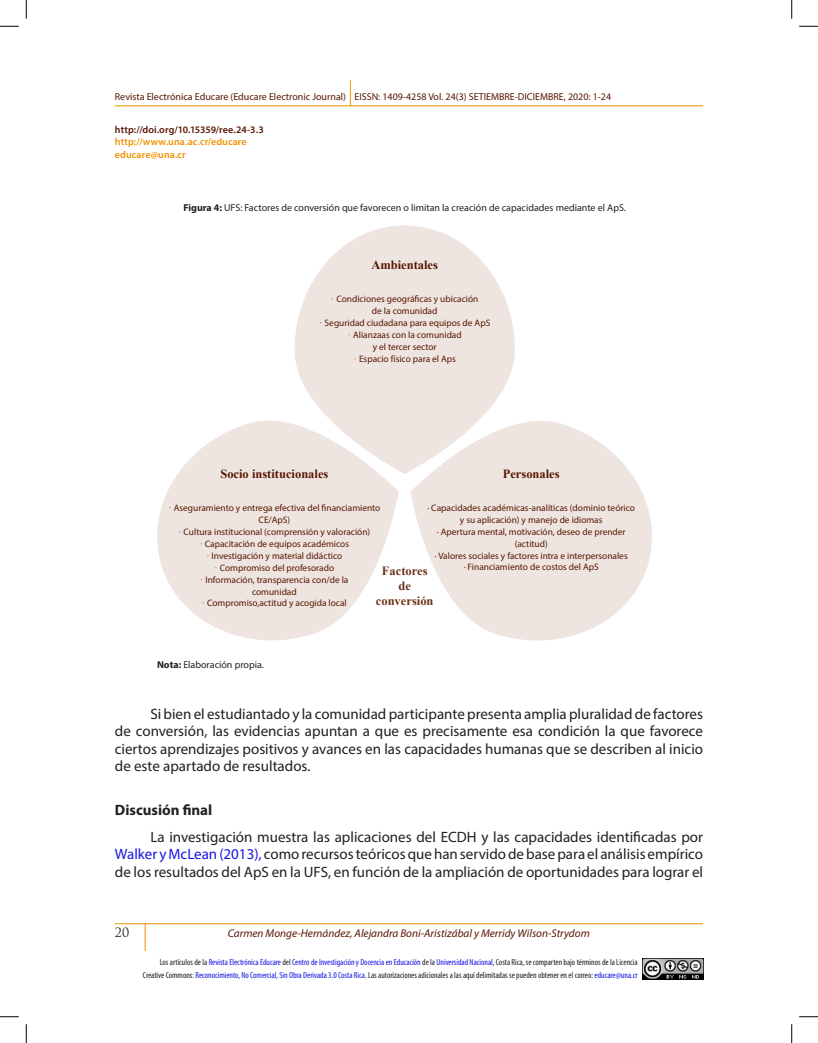
<style>
.page{position:relative;width:818px;height:1043px;background:#fff}
.page>*{position:absolute;margin:0;border:0;box-sizing:border-box;transform-origin:0 0}
.TEXTO{font:15px/17.5px "Myriad Pro";color:#231f20;text-align:justify}
.SUBTITULO_1{font:700 15px "Myriad Pro";color:#231f20}
.t1{font:700 12.5px "Times New Roman";color:#591600}
.t2{font:700 12.5px "Times New Roman";color:#6c3117}
.t3{font:12.5px "Trajan Pro";color:#231f20}
.t4{font:italic 11.25px "Myriad Pro";color:#591600}
.t5{font:10px "Myriad Pro";color:#231f20}
.t6{font:10px "Myriad Pro";color:#591600}
.t7{font:600 10px/12.5px "Myriad Pro";letter-spacing:.01em;color:#f29100}
.t8{font:600 10px "Myriad Pro";letter-spacing:.005em;color:#591600}
.t9{font:9.38px "Myriad Pro";color:#591600}
.t10{font:condensed 8.75px/12.5px "Myriad Pro";color:#231f20;text-align:right}
.s1{font-weight:700}
.s2{font-family:"Times New Roman"}
.s3{color:#1a15e5}
</style>
<div class="page">
<hr style="left:115px;top:923px;width:588px;height:1px;background:#f29100">
<svg style="left:145px;top:923px;width:1px;height:27px"></svg>
<img style="left:642px;top:958px;width:61px;height:21px">
<hr style="left:115px;top:105px;width:588px;height:1px;background:#f29100">
<svg style="left:350px;top:80px;width:1px;height:25px"></svg>
<div style="left:294px;top:225px;width:221px;height:249px;background:#eee5e0;border-radius:50%"></div>
<svg style="left:157px;top:403px;width:242px;height:238px;fill:#eee5e0"></svg>
<svg style="left:410px;top:403px;width:242px;height:238px;fill:#eee5e0"></svg>
<svg style="left:0;top:25px;width:19px;height:2px"></svg>
<svg style="left:799px;top:25px;width:19px;height:2px"></svg>
<svg style="left:0;top:1016px;width:19px;height:1px"></svg>
<svg style="left:799px;top:1016px;width:19px;height:1px"></svg>
<svg style="left:25px;top:0;width:2px;height:19px"></svg>
<svg style="left:25px;top:1024px;width:2px;height:18px"></svg>
<svg style="left:791px;top:0;width:1px;height:19px"></svg>
<svg style="left:791px;top:1024px;width:1px;height:18px"></svg>
<p class="t6" style="left:115px;top:90px;width:498px">Revista Electrónica Educare (Educare Electronic Journal) EISSN: 1409-4258 Vol. 24(3) SETIEMBRE-DICIEMBRE, 2020: 1-24</p>
<p class="t8" style="left:115px;top:123px;width:150px">http://doi.org/10.15359/ree.24-3.3</p>
<p class="t7" style="left:115px;top:135px;width:133px">http://www.una.ac.cr/educare educare@una.cr</p>
<p class="t5" style="left:183px;top:201px;width:444px"><span class="s1">Figura 4:</span> UFS: Factores de conversión que favorecen o limitan la creación de capacidades mediante el ApS.</p>
<p class="t1" style="left:371px;top:256px;width:68px">Ambientales</p>
<p class="t9" style="left:331px;top:293px;width:149px"><span class="s2">·</span> Condiciones geográficas y ubicación</p>
<p class="t9" style="left:372px;top:305px;width:67px">de la comunidad</p>
<p class="t9" style="left:319px;top:317px;width:173px"><span class="s2">·</span> Seguridad ciudadana para equipos de ApS</p>
<p class="t9" style="left:347px;top:329px;width:116px"><span class="s2">·</span> Alianzaas con la comunidad</p>
<p class="t9" style="left:373px;top:341px;width:65px">y el tercer sector</p>
<p class="t9" style="left:353px;top:353px;width:104px"><span class="s2">·</span> Espacio físico para el Aps</p>
<p class="t1" style="left:502px;top:465px;width:58px">Personales</p>
<p class="t9" style="left:427px;top:502px;width:209px">· Capacidades académicas-analíticas (dominio teórico</p>
<p class="t9" style="left:460px;top:514px;width:144px">y su aplicación) y manejo de idiomas</p>
<p class="t9" style="left:437px;top:526px;width:190px">· Apertura mental, motivación, deseo de prender</p>
<p class="t9" style="left:514px;top:537px;width:35px">(actitud)</p>
<p class="t9" style="left:434px;top:549px;width:194px">· Valores sociales y factores intra e interpersonales</p>
<p class="t9" style="left:463px;top:561px;width:137px">· Financiamiento de costos del ApS</p>
<p class="t1" style="left:220px;top:465px;width:110px">Socio institucionales</p>
<p class="t9" style="left:168px;top:502px;width:213px"><span class="s2">·</span> Aseguramiento y entrega efectiva del financiamiento</p>
<p class="t9" style="left:258px;top:514px;width:33px">CE/ApS)</p>
<p class="t9" style="left:178px;top:526px;width:193px"><span class="s2">·</span> Cultura institucional (comprensión y valoración)</p>
<p class="t9" style="left:200px;top:538px;width:151px"><span class="s2">·</span> Capacitación de equipos académicos</p>
<p class="t9" style="left:206px;top:550px;width:137px"><span class="s2">·</span> Investigación y material didáctico</p>
<p class="t9" style="left:214px;top:562px;width:121px"><span class="s2">·</span> Compromiso del profesorado</p>
<p class="t9" style="left:200px;top:573px;width:150px"><span class="s2">·</span> Información, transparencia con/de la</p>
<p class="t9" style="left:252px;top:585px;width:46px">comunidad</p>
<p class="t9" style="left:202px;top:597px;width:146px"><span class="s2">·</span> Compromiso,actitud y acogida local</p>
<p class="t2" style="left:382px;top:562px;width:47px">Factores</p>
<p class="t2" style="left:398px;top:577px;width:14px">de</p>
<p class="t2" style="left:376px;top:592px;width:59px">conversión</p>
<p class="t5" style="left:157px;top:658px;width:108px"><span class="s1">Nota:</span> Elaboración propia.</p>
<p class="TEXTO" style="left:115px;top:705px;width:589px;text-indent:35px">Si bien el estudiantado y la comunidad participante presenta amplia pluralidad de factores de conversión, las evidencias apuntan a que es precisamente esa condición la que favorece ciertos aprendizajes positivos y avances en las capacidades humanas que se describen al inicio de este apartado de resultados.</p>
<h3 class="SUBTITULO_1" style="left:115px;top:800px;width:99px">Discusión final</h3>
<p class="TEXTO" style="left:115px;top:827px;width:589px;text-indent:35px">La investigación muestra las aplicaciones del ECDH y las capacidades identificadas por <span class="s3">Walker y McLean (2013),</span> como recursos teóricos que han servido de base para el análisis empírico de los resultados del ApS en la UFS, en función de la ampliación de oportunidades para lograr el</p>
<h2 class="t3" style="left:115px;top:924px;width:16px">20</h2>
<p class="t4" style="left:228px;top:926px;width:363px">Carmen Monge-Hernández, Alejandra Boni-Aristizábal y Merridy Wilson-Strydom</p>
<p class="t10" style="left:143px;top:956px;width:496px">Los artículos de la <span class="s3">Revista Electrónica Educare</span> del <span class="s3">Centro de Investigación y Docencia en Educación</span> de la <span class="s3">Universidad Nacional</span>, Costa Rica, se comparten bajo términos de la Licencia<br>Creative Commons: <span class="s3">Reconocimiento, No Comercial, Sin Obra Derivada 3.0 Costa Rica</span>. Las autorizaciones adicionales a las aquí delimitadas se pueden obtener en el correo: <span class="s3">educare@una.cr</span></p>
</div>
